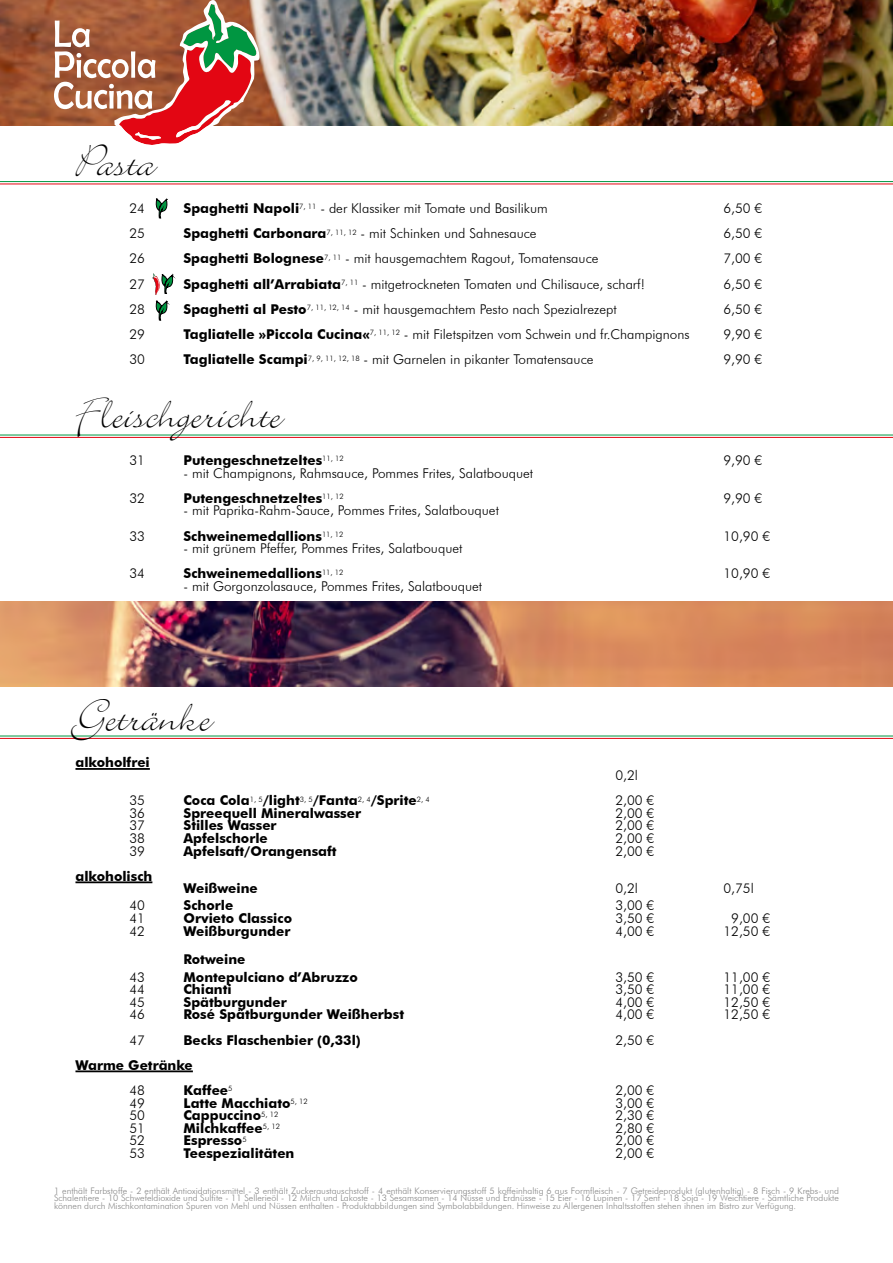
<style>
.page{position:relative;width:893px;height:1263px;background:#fff}
.page>*{position:absolute;margin:0;border:0;box-sizing:border-box;transform-origin:0 0}
.t1{font:49.5px "Bickley Script";color:#000}
.t2{font:300 13.5px "Futura BT";color:#000}
.t3{font:700 13.5px "Futura BT";color:#000}
.t4{font:300 9px/7.5px "Futura BT";color:#878787;text-align:justify}
.s1{font-weight:700}
</style>
<div class="page">
<img style="left:0;top:0;width:893px;height:125px">
<svg style="left:54px;top:0;width:206px;height:145px"></svg>
<img style="left:0;top:601px;width:893px;height:85px">
<hr style="left:0;top:738px;width:893px;height:1px;background:#e30613">
<hr style="left:0;top:736px;width:893px;height:1px;background:#009641">
<hr style="left:0;top:437px;width:893px;height:1px;background:#e30613">
<hr style="left:0;top:435px;width:893px;height:1px;background:#009641">
<hr style="left:0;top:184px;width:893px;height:1px;background:#e30613">
<hr style="left:0;top:181px;width:893px;height:1px;background:#009641">
<hr style="left:75px;top:768px;width:75px;height:2px;background:#000">
<hr style="left:75px;top:881px;width:77px;height:2px;background:#000">
<hr style="left:75px;top:1070px;width:118px;height:2px;background:#000">
<svg style="left:156px;top:199px;width:11px;height:19px"></svg>
<svg style="left:156px;top:301px;width:11px;height:19px"></svg>
<svg style="left:153px;top:274px;width:20px;height:21px"></svg>
<h1 class="t1" style="left:75px;top:138px;width:81px">Pasta</h1>
<p class="t2" style="left:129px;top:200px;width:17px">24</p>
<p class="t2" style="left:183px;top:200px;width:366px"><span class="s1">Spaghetti Napoli</span><sup>7,</sup> <sup>11</sup> - der Klassiker mit Tomate und Basilikum</p>
<p class="t2" style="left:723px;top:200px;width:40px">6,50 €</p>
<p class="t2" style="left:129px;top:225px;width:17px">25</p>
<p class="t2" style="left:183px;top:225px;width:355px"><span class="s1">Spaghetti Carbonara</span><sup>7,</sup> <sup>11,</sup> <sup>12</sup> - mit Schinken und Sahnesauce</p>
<p class="t2" style="left:723px;top:225px;width:40px">6,50 €</p>
<p class="t2" style="left:129px;top:250px;width:17px">26</p>
<p class="t2" style="left:183px;top:250px;width:417px"><span class="s1">Spaghetti Bolognese</span><sup>7,</sup> <sup>11</sup> - mit hausgemachtem Ragout, Tomatensauce</p>
<p class="t2" style="left:723px;top:250px;width:40px">7,00 €</p>
<p class="t2" style="left:129px;top:275px;width:17px">27</p>
<p class="t2" style="left:183px;top:276px;width:463px"><span class="s1">Spaghetti all’Arrabiata</span><sup>7,</sup> <sup>11</sup> - mitgetrockneten Tomaten und Chilisauce, scharf!</p>
<p class="t2" style="left:723px;top:276px;width:40px">6,50 €</p>
<p class="t2" style="left:129px;top:301px;width:17px">28</p>
<p class="t2" style="left:183px;top:301px;width:435px"><span class="s1">Spaghetti al Pesto</span><sup>7,</sup> <sup>11,</sup> <sup>12,</sup> <sup>14</sup> - mit hausgemachtem Pesto nach Spezialrezept</p>
<p class="t2" style="left:723px;top:301px;width:40px">6,50 €</p>
<p class="t2" style="left:129px;top:326px;width:17px">29</p>
<p class="t2" style="left:183px;top:326px;width:508px"><span class="s1">Tagliatelle »Piccola Cucina«</span><sup>7,</sup> <sup>11,</sup> <sup>12</sup> - mit Filetspitzen vom Schwein und fr.Champignons</p>
<p class="t2" style="left:723px;top:326px;width:40px">9,90 €</p>
<p class="t2" style="left:129px;top:351px;width:17px">30</p>
<p class="t2" style="left:183px;top:351px;width:412px"><span class="s1">Tagliatelle Scampi</span><sup>7,</sup> <sup>9,</sup> <sup>11,</sup> <sup>12,</sup> <sup>18</sup> - mit Garnelen in pikanter Tomatensauce</p>
<p class="t2" style="left:723px;top:351px;width:40px">9,90 €</p>
<h1 class="t1" style="left:75px;top:390px;width:208px">Fleischgerichte</h1>
<p class="t2" style="left:129px;top:452px;width:17px">31</p>
<p class="t3" style="left:183px;top:452px;width:162px">Putengeschnetzeltes<sup>11,</sup> <sup>12</sup></p>
<p class="t2" style="left:723px;top:452px;width:40px">9,90 €</p>
<p class="t2" style="left:183px;top:464px;width:351px">- mit Champignons, Rahmsauce, Pommes Frites, Salatbouquet</p>
<p class="t2" style="left:129px;top:490px;width:17px">32</p>
<p class="t3" style="left:183px;top:490px;width:162px">Putengeschnetzeltes<sup>11,</sup> <sup>12</sup></p>
<p class="t2" style="left:723px;top:490px;width:40px">9,90 €</p>
<p class="t2" style="left:183px;top:502px;width:317px">- mit Paprika-Rahm-Sauce, Pommes Frites, Salatbouquet</p>
<p class="t2" style="left:129px;top:528px;width:17px">33</p>
<p class="t3" style="left:183px;top:528px;width:162px">Schweinemedallions<sup>11,</sup> <sup>12</sup></p>
<p class="t2" style="left:723px;top:528px;width:48px">10,90 €</p>
<p class="t2" style="left:183px;top:540px;width:281px">- mit grünem Pfeffer, Pommes Frites, Salatbouquet</p>
<p class="t2" style="left:129px;top:565px;width:17px">34</p>
<p class="t3" style="left:183px;top:565px;width:162px">Schweinemedallions<sup>11,</sup> <sup>12</sup></p>
<p class="t2" style="left:723px;top:565px;width:48px">10,90 €</p>
<p class="t2" style="left:183px;top:578px;width:300px">- mit Gorgonzolasauce, Pommes Frites, Salatbouquet</p>
<h1 class="t1" style="left:75px;top:692px;width:138px">Getränke</h1>
<p class="t3" style="left:75px;top:754px;width:76px">alkoholfrei</p>
<p class="t2" style="left:615px;top:767px;width:24px">0,2l</p>
<p class="t2" style="left:129px;top:792px;width:17px">35</p>
<p class="t3" style="left:183px;top:792px;width:248px">Coca Cola<sup>1,</sup> <sup>5</sup>/light<sup>3,</sup> <sup>5</sup>/Fanta<sup>2,</sup> <sup>4</sup>/Sprite<sup>2,</sup> <sup>4</sup></p>
<p class="t2" style="left:615px;top:792px;width:40px">2,00 €</p>
<p class="t2" style="left:129px;top:805px;width:17px">36</p>
<p class="t3" style="left:183px;top:805px;width:179px">Spreequell Mineralwasser</p>
<p class="t2" style="left:615px;top:805px;width:40px">2,00 €</p>
<p class="t2" style="left:129px;top:817px;width:17px">37</p>
<p class="t3" style="left:183px;top:817px;width:95px">Stilles Wasser</p>
<p class="t2" style="left:615px;top:817px;width:40px">2,00 €</p>
<p class="t2" style="left:129px;top:830px;width:17px">38</p>
<p class="t3" style="left:183px;top:830px;width:86px">Apfelschorle</p>
<p class="t2" style="left:615px;top:830px;width:40px">2,00 €</p>
<p class="t2" style="left:129px;top:842px;width:17px">39</p>
<p class="t3" style="left:183px;top:842px;width:155px">Apfelsaft/Orangensaft</p>
<p class="t2" style="left:615px;top:842px;width:40px">2,00 €</p>
<p class="t3" style="left:75px;top:868px;width:78px">alkoholisch</p>
<p class="t3" style="left:183px;top:880px;width:76px">Weißweine</p>
<p class="t2" style="left:615px;top:880px;width:24px">0,2l</p>
<p class="t2" style="left:723px;top:880px;width:32px">0,75l</p>
<p class="t2" style="left:129px;top:897px;width:17px">40</p>
<p class="t3" style="left:183px;top:897px;width:51px">Schorle</p>
<p class="t2" style="left:615px;top:897px;width:40px">3,00 €</p>
<p class="t2" style="left:129px;top:910px;width:17px">41</p>
<p class="t3" style="left:183px;top:910px;width:110px">Orvieto Classico</p>
<p class="t2" style="left:615px;top:910px;width:40px">3,50 €</p>
<p class="t2" style="left:731px;top:910px;width:40px">9,00 €</p>
<p class="t2" style="left:129px;top:923px;width:17px">42</p>
<p class="t3" style="left:183px;top:923px;width:108px">Weißburgunder</p>
<p class="t2" style="left:615px;top:923px;width:40px">4,00 €</p>
<p class="t2" style="left:723px;top:923px;width:48px">12,50 €</p>
<p class="t3" style="left:183px;top:951px;width:63px">Rotweine</p>
<p class="t2" style="left:129px;top:968px;width:17px">43</p>
<p class="t3" style="left:183px;top:968px;width:176px">Montepulciano d’Abruzzo</p>
<p class="t2" style="left:615px;top:968px;width:40px">3,50 €</p>
<p class="t2" style="left:723px;top:968px;width:48px">11,00 €</p>
<p class="t2" style="left:129px;top:981px;width:17px">44</p>
<p class="t3" style="left:183px;top:981px;width:50px">Chianti</p>
<p class="t2" style="left:615px;top:981px;width:40px">3,50 €</p>
<p class="t2" style="left:723px;top:981px;width:48px">11,00 €</p>
<p class="t2" style="left:129px;top:994px;width:17px">45</p>
<p class="t3" style="left:183px;top:994px;width:105px">Spätburgunder</p>
<p class="t2" style="left:615px;top:994px;width:40px">4,00 €</p>
<p class="t2" style="left:723px;top:994px;width:48px">12,50 €</p>
<p class="t2" style="left:129px;top:1006px;width:17px">46</p>
<p class="t3" style="left:183px;top:1006px;width:222px">Rosé Spätburgunder Weißherbst</p>
<p class="t2" style="left:615px;top:1006px;width:40px">4,00 €</p>
<p class="t2" style="left:723px;top:1006px;width:48px">12,50 €</p>
<p class="t2" style="left:129px;top:1031px;width:17px">47</p>
<p class="t3" style="left:183px;top:1031px;width:179px">Becks Flaschenbier (0,33l)</p>
<p class="t2" style="left:615px;top:1031px;width:40px">2,50 €</p>
<p class="t3" style="left:75px;top:1057px;width:119px">Warme Getränke</p>
<p class="t2" style="left:129px;top:1082px;width:17px">48</p>
<p class="t3" style="left:183px;top:1082px;width:50px">Kaffee<sup>5</sup></p>
<p class="t2" style="left:615px;top:1082px;width:40px">2,00 €</p>
<p class="t2" style="left:129px;top:1094px;width:17px">49</p>
<p class="t3" style="left:183px;top:1094px;width:126px">Latte Macchiato<sup>5,</sup> <sup>12</sup></p>
<p class="t2" style="left:615px;top:1095px;width:40px">3,00 €</p>
<p class="t2" style="left:129px;top:1107px;width:17px">50</p>
<p class="t3" style="left:183px;top:1107px;width:96px">Cappuccino<sup>5,</sup> <sup>12</sup></p>
<p class="t2" style="left:615px;top:1107px;width:40px">2,30 €</p>
<p class="t2" style="left:129px;top:1120px;width:17px">51</p>
<p class="t3" style="left:183px;top:1120px;width:98px">Milchkaffee<sup>5,</sup> <sup>12</sup></p>
<p class="t2" style="left:615px;top:1120px;width:40px">2,80 €</p>
<p class="t2" style="left:129px;top:1132px;width:17px">52</p>
<p class="t3" style="left:183px;top:1132px;width:65px">Espresso<sup>5</sup></p>
<p class="t2" style="left:615px;top:1132px;width:40px">2,00 €</p>
<p class="t2" style="left:129px;top:1145px;width:17px">53</p>
<p class="t3" style="left:183px;top:1145px;width:112px">Teespezialitäten</p>
<p class="t2" style="left:615px;top:1145px;width:40px">2,00 €</p>
<p class="t4" style="left:54px;top:1187px;width:786px">1 enthält Farbstoffe - 2 enthält Antioxidationsmittel - 3 enthält Zuckeraustauschstoff - 4 enthält Konservierungsstoff 5 koffeinhaltig 6 aus Formfleisch - 7 Getreideprodukt (glutenhaltig) - 8 Fisch - 9 Krebs- und Schalentiere - 10 Schwefeldioxide und Sulfite - 11 Sellerieöl - 12 Milch und Lakoste - 13 Sesamsamen - 14 Nüsse und Erdnüsse - 15 Eier - 16 Lupinen - 17 Senf - 18 Soja - 19 Weichtiere - Sämtliche Produkte können durch Mischkontamination Spuren von Mehl und Nüssen enthalten - Produktabbildungen sind Symbolabbildungen. Hinweise zu Allergenen Inhaltsstoffen stehen ihnen im Bistro zur Verfügung.</p>
</div>
